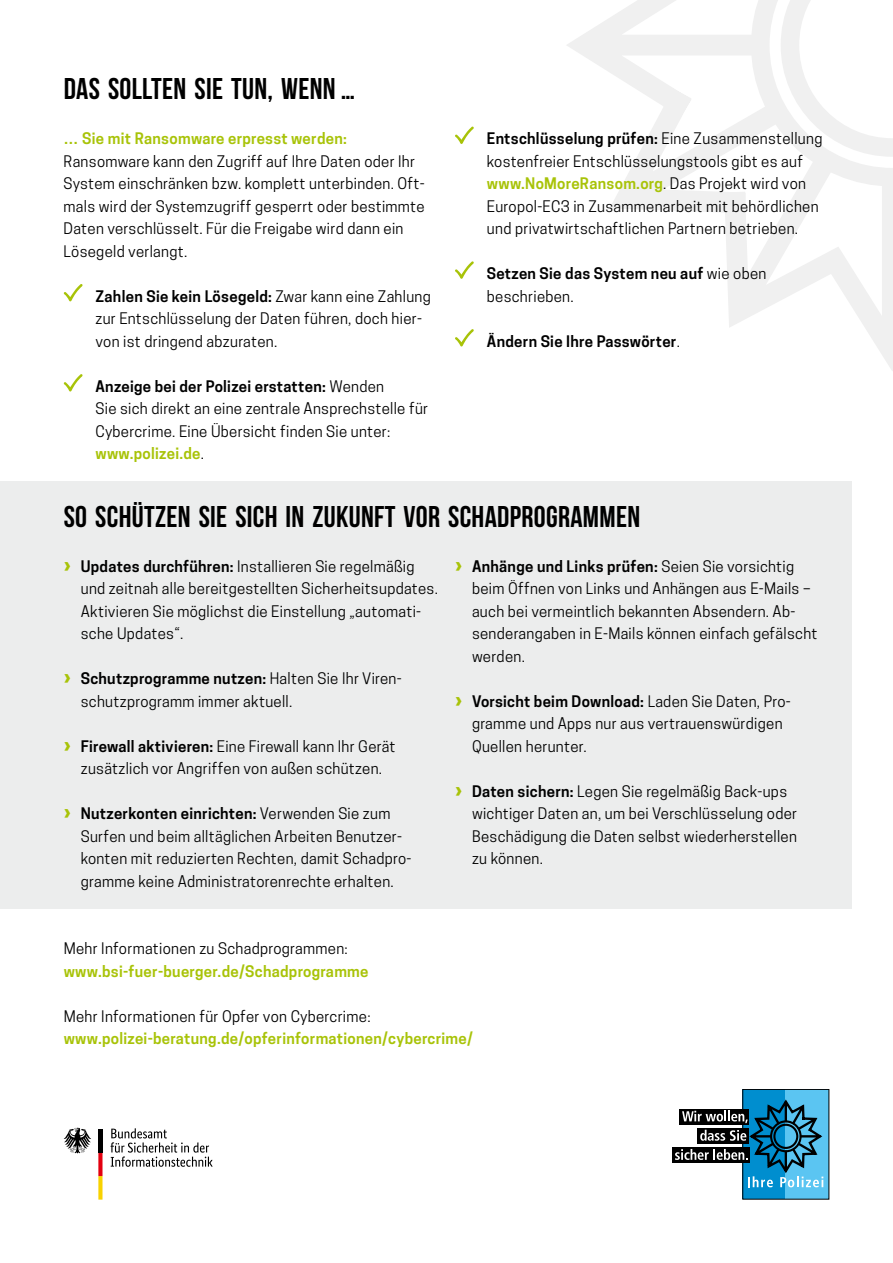
<style>
.page{position:relative;width:893px;height:1263px;background:#fff}
.page>*{position:absolute;margin:0;border:0;box-sizing:border-box;transform-origin:0 0}
.t1{font:700 30px "Bebas Neue";letter-spacing:.01em;color:#000}
.t2{font:15px/22.5px "Cooper Hewitt";letter-spacing:.02em;color:#000}
.t3{font:600 15px "Cooper Hewitt";letter-spacing:.02em;color:#a8c308}
.t4{font:600 15px/22.5px "Cooper Hewitt";letter-spacing:.02em;color:#000}
.s1{font-weight:600}
.s2{font-weight:600;color:#a8c308}
.s3{font-weight:400}
.s4{font-family:"Frutiger LT Std";font-weight:900;font-size:21px;color:#a8c308}
</style>
<div class="page">
<div style="left:0;top:482px;width:851px;height:427px;background:#eceded"></div>
<svg style="left:567px;top:0;width:326px;height:371px"></svg>
<svg style="left:742px;top:0;width:151px;height:196px"></svg>
<svg style="left:111px;top:1128px;width:102px;height:39px"></svg>
<svg style="left:98px;top:1152px;width:5px;height:47px"></svg>
<svg style="left:64px;top:1128px;width:27px;height:25px"></svg>
<div style="left:98px;top:1129px;width:5px;height:23px;background:#000"></div>
<div style="left:743px;top:1089px;width:43px;height:110px;background:#008ecf"></div>
<div style="left:786px;top:1089px;width:43px;height:110px;background:#5bc5f2"></div>
<div style="left:742px;top:1089px;width:87px;height:110px;border:1px solid #000"></div>
<div style="left:672px;top:1147px;width:77px;height:15px;background:#000"></div>
<svg style="left:675px;top:1097px;width:149px;height:90px"></svg>
<svg style="left:64px;top:374px;width:19px;height:18px"></svg>
<svg style="left:64px;top:284px;width:19px;height:17px"></svg>
<svg style="left:455px;top:261px;width:19px;height:18px"></svg>
<svg style="left:455px;top:329px;width:19px;height:18px"></svg>
<svg style="left:455px;top:126px;width:19px;height:18px"></svg>
<h1 class="t1" style="left:64px;top:74px;width:293px">DAS SOLLTEN SIE TUN, WENN …</h1>
<p class="t3" style="left:64px;top:130px;width:285px">… Sie mit Ransomware erpresst werden:</p>
<p class="t2" style="left:64px;top:150px;width:363px">Ransomware kann den Zugriff auf Ihre Daten oder Ihr System einschränken bzw. komplett unterbinden. Oft&shy;mals wird der Systemzugriff gesperrt oder bestimmte Daten verschlüsselt. Für die Freigabe wird dann ein Lösegeld verlangt.</p>
<p class="t2" style="left:95px;top:285px;width:337px"><span class="s1">Zahlen Sie kein Lösegeld:</span> Zwar kann eine Zahlung zur Entschlüsselung der Daten führen, doch hier&shy;von ist dringend abzuraten.</p>
<p class="t2" style="left:95px;top:375px;width:334px"><span class="s1">Anzeige bei der Polizei erstatten:</span> Wenden<br>Sie sich direkt an eine zentrale Ansprechstelle für Cybercrime. Eine Übersicht finden Sie unter: <span class="s2">www.polizei.de</span>.</p>
<p class="t2" style="left:487px;top:127px;width:337px"><span class="s1">Entschlüsselung prüfen:</span> Eine Zusammenstellung kostenfreier Entschlüsselungstools gibt es auf <span class="s2">www.NoMoreRansom.org</span>. Das Projekt wird von Europol-EC3 in Zusammenarbeit mit behördlichen und privatwirtschaftlichen Partnern betrieben.</p>
<p class="t4" style="left:487px;top:262px;width:281px">Setzen Sie das System neu auf <span class="s3">wie oben beschrieben.</span></p>
<p class="t4" style="left:487px;top:330px;width:195px">Ändern Sie Ihre Passwörter<span class="s3">.</span></p>
<h1 class="t1" style="left:64px;top:502px;width:578px">SO SCHÜTZEN SIE SICH IN ZUKUNFT VOR SCHADPROGRAMMEN</h1>
<p class="t2" style="left:81px;top:555px;width:359px;text-indent:-17px"><span class="s4">›</span> <span class="s1">Updates durchführen:</span> Installieren Sie regelmäßig und zeitnah alle bereitgestellten Sicherheitsupdates.<br>Aktivieren Sie möglichst die Einstellung „automati&shy;sche Updates“.</p>
<p class="t2" style="left:81px;top:667px;width:322px;text-indent:-17px"><span class="s4">›</span> <span class="s1">Schutzprogramme nutzen:</span> Halten Sie Ihr Viren&shy;schutzprogramm immer aktuell.</p>
<p class="t2" style="left:64px;top:735px;width:333px;text-align:center"><span class="s4">›</span> <span class="s1">Firewall aktivieren:</span> Eine Firewall kann Ihr Gerät zusätzlich vor Angriffen von außen schützen.</p>
<p class="t2" style="left:81px;top:802px;width:332px;text-indent:-17px"><span class="s4">›</span> <span class="s1">Nutzerkonten einrichten:</span> Verwenden Sie zum Surfen und beim alltäglichen Arbeiten Benutzer&shy;konten mit reduzierten Rechten, damit Schadpro&shy;gramme keine Administratorenrechte erhalten.</p>
<p class="t2" style="left:472px;top:555px;width:347px;text-indent:-17px"><span class="s4">›</span> <span class="s1">Anhänge und Links prüfen:</span> Seien Sie vorsichtig beim Öffnen von Links und Anhängen aus E-Mails – auch bei vermeintlich bekannten Absendern. Ab&shy;senderangaben in E-Mails können einfach gefälscht werden.</p>
<p class="t2" style="left:472px;top:690px;width:320px;text-indent:-17px"><span class="s4">›</span> <span class="s1">Vorsicht beim Download:</span> Laden Sie Daten, Pro&shy;gramme und Apps nur aus vertrauenswürdigen<br>Quellen herunter.</p>
<p class="t2" style="left:472px;top:780px;width:327px;text-indent:-17px"><span class="s4">›</span> <span class="s1">Daten sichern:</span> Legen Sie regelmäßig Back-ups wichtiger Daten an, um bei Verschlüsselung oder Beschädigung die Daten selbst wiederherstellen zu können.</p>
<p class="t2" style="left:64px;top:937px;width:286px">Mehr Informationen zu Schadprogrammen:</p>
<p class="t3" style="left:64px;top:962px;width:306px">www.bsi-fuer-buerger.de/Schadprogramme</p>
<p class="t2" style="left:64px;top:1005px;width:308px">Mehr Informationen für Opfer von Cybercrime:</p>
<p class="t3" style="left:64px;top:1030px;width:411px">www.polizei-beratung.de/opferinformationen/cybercrime/</p>
</div>
